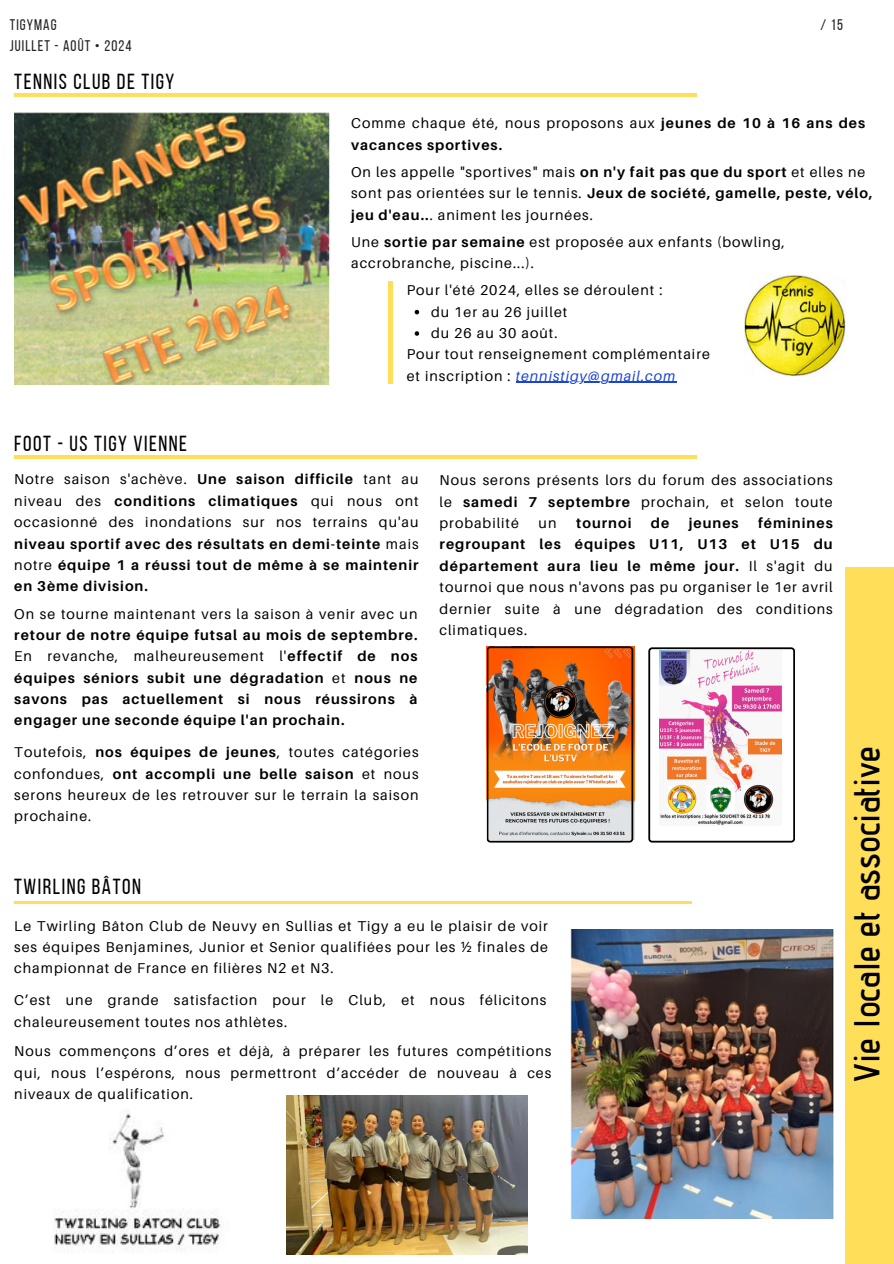
<style>
.page{position:relative;width:894px;height:1264px;background:#fff}
.page>*{position:absolute;margin:0;border:0;box-sizing:border-box;transform-origin:0 0}
.t1{font:600 36px "Advent Pro";color:#000}
.t2{font:21.75px "Bebas Neue";letter-spacing:.07em;color:#000}
.t3{font:15.3px "Bebas Neue";letter-spacing:.07em;color:#222}
.t4{font:14.25px/21.3px "Aileron";letter-spacing:.07em;color:#000;text-align:justify}
.t5{font:700 14.25px/21.3px "Aileron";letter-spacing:.07em;color:#000;text-align:justify}
.s1{font-weight:400}
.s2{font-weight:700}
.s3{font-style:italic;color:#1a44d4}
.s4{font-family:"Noto Sans"}
</style>
<div class="page">
<div style="left:845px;top:567px;width:48px;height:696px;background:#ffde59"></div>
<hr style="left:14px;top:901px;width:678px;height:3px;background:#ffde59">
<hr style="left:14px;top:456px;width:682px;height:2px;background:#ffde59">
<hr style="left:14px;top:94px;width:682px;height:2px;background:#ffde59">
<img style="left:744px;top:275px;width:101px;height:101px">
<img style="left:14px;top:112px;width:316px;height:272px">
<hr style="left:389px;top:281px;width:3px;height:103px;background:#ffde59">
<img style="left:486px;top:646px;width:147px;height:196px">
<img style="left:648px;top:647px;width:146px;height:195px">
<img style="left:286px;top:1095px;width:241px;height:158px">
<img style="left:570px;top:929px;width:263px;height:289px">
<img style="left:54px;top:1113px;width:168px;height:140px">
<svg style="left:414px;top:310px;width:5px;height:4px"></svg>
<svg style="left:414px;top:331px;width:5px;height:5px"></svg>
<hr style="left:515px;top:382px;width:161px;height:1px;background:#1a44d4">
<p class="t3" style="left:10px;top:18px;width:48px">TIGYMAG</p>
<p class="t3" style="left:820px;top:18px;width:24px">/ 15</p>
<p class="t3" style="left:10px;top:39px;width:123px">JUILLET - AOÛT • 2024</p>
<p class="t2" style="left:14px;top:72px;width:162px">TENNIS CLUB DE TIGY</p>
<p class="t2" style="left:14px;top:434px;width:174px">FOOT - US TIGY VIENNE</p>
<h3 class="t5" style="left:351px;top:112px;width:515px"><span class="s1">Comme chaque été, nous proposons aux</span> jeunes de 10 à 16 ans des vacances sportives.</h3>
<p class="t4" style="left:351px;top:161px;width:523px;text-align:left">On les appelle "sportives" mais <span class="s2">on n'y fait pas que du sport</span> et elles ne sont pas orientées sur le tennis. <span class="s2">Jeux de société, gamelle, peste, vélo, jeu d'eau..</span>. animent les journées.</p>
<p class="t4" style="left:351px;top:231px;width:435px">Une <span class="s2">sortie par semaine</span> est proposée aux enfants (bowling, accrobranche, piscine...).</p>
<p class="t4" style="left:406px;top:279px;width:257px">Pour l'été 2024, elles se déroulent :</p>
<p class="t4" style="left:431px;top:301px;width:138px">du 1er au 26 juillet</p>
<p class="t4" style="left:431px;top:322px;width:128px">du 26 au 30 août.</p>
<h1 class="t4" style="left:406px;top:343px;width:304px">Pour tout renseignement complémentaire et inscription : <span class="s3">tennistigy@gmail.com</span></h1>
<p class="t5" style="left:14px;top:468px;width:405px"><span class="s1">Notre saison s'achève.</span> Une saison difficile <span class="s1">tant au niveau des</span> conditions climatiques <span class="s1">qui nous ont occasionné des inondations sur nos terrains qu'au </span>niveau sportif avec des résultats en demi-teinte <span class="s1">mais notre</span> équipe 1 a réussi tout de même à se maintenir en 3ème division.</p>
<p class="t5" style="left:14px;top:602px;width:404px"><span class="s1">On se tourne maintenant vers la saison à venir avec un </span>retour de notre équipe futsal au mois de septembre.<br><span class="s1">En revanche, malheureusement l'</span>effectif de nos équipes séniors subit une dégradation <span class="s1">et</span> nous ne savons pas actuellement si nous réussirons à engager une seconde équipe l'an prochain.</p>
<p class="t4" style="left:14px;top:741px;width:405px">Toutefois, <span class="s2">nos équipes de jeunes</span>, toutes catégories confondues, <span class="s2">ont accompli une belle saison</span> et nous serons heureux de les retrouver sur le terrain la saison prochaine.</p>
<p class="t2" style="left:14px;top:878px;width:128px">TWIRLING BÂTON</p>
<p class="t4" style="left:439px;top:469px;width:394px">Nous serons présents lors du forum des associations le <span class="s2">samedi 7 septembre</span> prochain, et selon toute probabilité</p>
<p class="t4" style="left:439px;top:512px;width:394px;text-indent:318px"><span class="s2">féminines regroupant les équipes U11, U13 et U15 du département aura lieu le même jour.</span> Il s'agit du tournoi que nous n'avons pas pu organiser le 1er avril dernier suite à une dégradation des conditions climatiques.</p>
<p class="t4" style="left:538px;top:512px;width:19px">un</p>
<p class="t5" style="left:576px;top:512px;width:57px">tournoi</p>
<p class="t5" style="left:650px;top:512px;width:20px">de</p>
<p class="t5" style="left:688px;top:512px;width:51px">jeunes</p>
<h3 class="t4" style="left:14px;top:914px;width:535px">Le Twirling Bâton Club de Neuvy en Sullias et Tigy a eu le plaisir de voir ses équipes Benjamines, Junior et Senior qualifiées pour les <span class="s4">½</span> finales de championnat de France en filières N2 et N3.</h3>
<p class="t4" style="left:14px;top:989px;width:533px">C’est une grande satisfaction pour le Club, et nous félicitons chaleureusement toutes nos athlètes.</p>
<p class="t4" style="left:14px;top:1040px;width:538px">Nous commençons d’ores et déjà, à préparer les futures compétitions qui, nous l’espérons, nous permettront d’accéder de nouveau à ces niveaux de qualification.</p>
<p class="t1" style="left:844px;top:1084px;width:339px;rotate:-90deg">Vie locale et associative</p>
</div>
